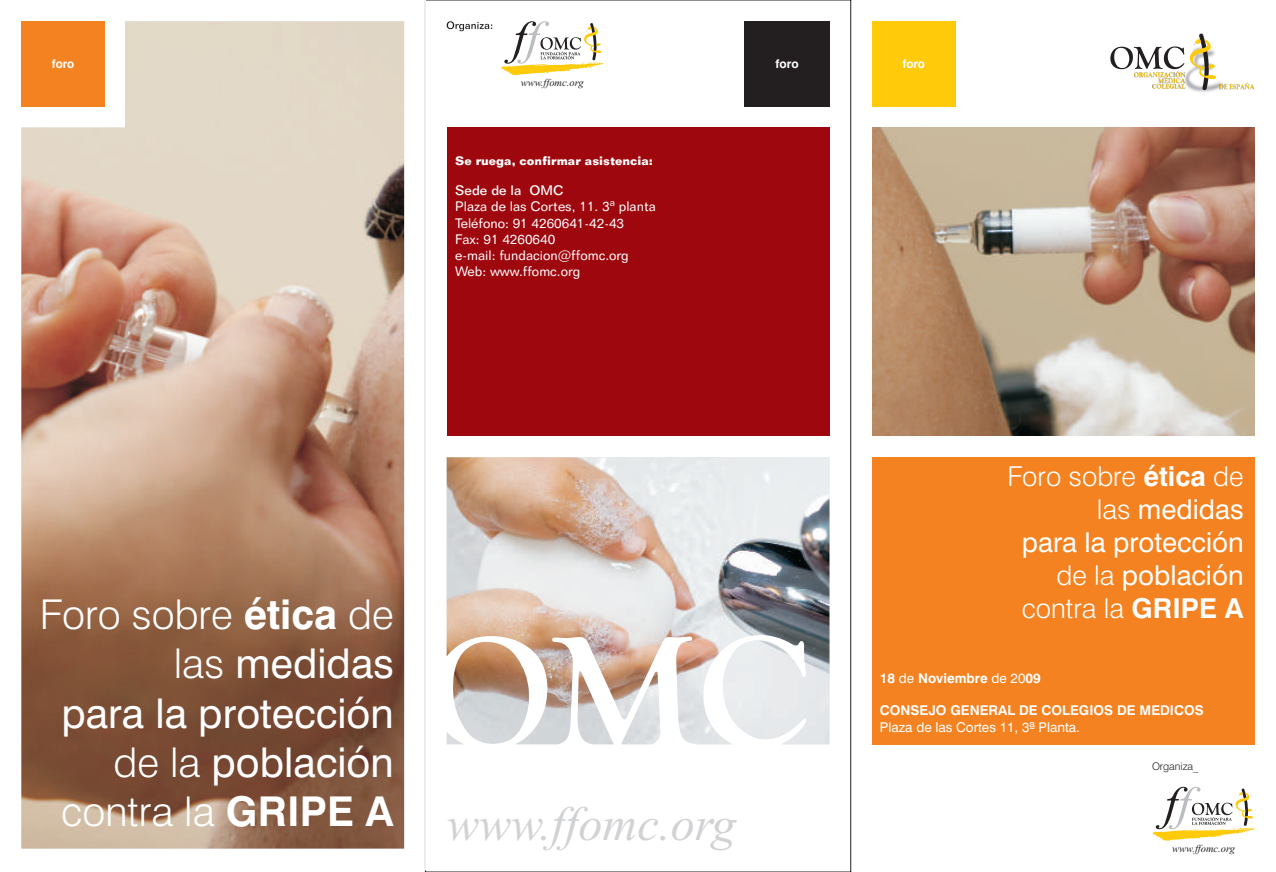
<style>
.page{position:relative;width:1276px;height:872px;background:#fff}
.page>*{position:absolute;margin:0;border:0;box-sizing:border-box;transform-origin:0 0}
.t1{font:italic 48.15px "Times New Roman";color:#d1d2d4}
.t2{font:41.1px/49.2px "Swiss 721 BT";color:#fff;text-align:right}
.t3{font:300 41.1px "Swiss 721 BT";color:#fff}
.t4{font:27.45px/32.8px "Swiss 721 BT";color:#fff;text-align:right}
.t5{font:300 27.45px "Swiss 721 BT";color:#fff}
.t6{font:13.5px/16.2px "Folio BT";color:#fff}
.t7{font:700 13.5px "Swiss 721 BT";color:#fff}
.t8{font:13.5px "Swiss 721 BT";color:#fff}
.t9{font:500 13.5px "Folio BT";color:#fff}
.t10{font:700 12px "Folio BT";color:#fff}
.t11{font:700 12px "Swiss 721 BT";color:#fff}
.t12{font:italic 10.5px "Times New Roman";color:#231f20}
.t13{font:300 10.5px "Swiss 721 BT";color:#231f20}
.s1{font-weight:300}
.s2{font-weight:700}
.s3{font-weight:400}
</style>
<div class="page">
<img style="left:872px;top:128px;width:382px;height:308px">
<div style="left:447px;top:128px;width:382px;height:308px;background:#9d070d"></div>
<div style="left:872px;top:457px;width:382px;height:287px;background:#f58220"></div>
<img style="left:447px;top:457px;width:382px;height:287px">
<img style="left:1195px;top:91px;width:17px;height:1px">
<svg style="left:1110px;top:33px;width:144px;height:58px"></svg>
<svg style="left:447px;top:21px;width:45px;height:10px"></svg>
<svg style="left:501px;top:21px;width:102px;height:54px"></svg>
<img style="left:21px;top:21px;width:383px;height:827px">
<svg style="left:1152px;top:786px;width:102px;height:54px"></svg>
<div style="left:872px;top:21px;width:83px;height:85px;background:#feca0a"></div>
<div style="left:744px;top:21px;width:85px;height:85px;background:#231f20"></div>
<div style="left:21px;top:21px;width:84px;height:85px;background:#f58220"></div>
<p class="t11" style="left:52px;top:59px;width:24px">foro</p>
<p class="t11" style="left:775px;top:59px;width:25px">foro</p>
<p class="t11" style="left:902px;top:59px;width:24px">foro</p>
<p class="t12" style="left:521px;top:79px;width:64px">www.ffomc.org</p>
<p class="t10" style="left:455px;top:156px;width:199px">Se ruega, confirmar asistencia:</p>
<p class="t9" style="left:455px;top:185px;width:110px">Sede de la OMC</p>
<p class="t6" style="left:455px;top:200px;width:202px">Plaza de las Cortes, 11. 3ª planta<br>Teléfono: 91 4260641-42-43<br>Fax: 91 4260640<br>e-mail: fundacion@ffomc.org<br>Web: www.ffomc.org</p>
<h3 class="t4" style="left:1007px;top:463px;width:238px"><span class="s1">Foro sobre</span> <span class="s2">ética</span> <span class="s1">de las</span> medidas<br>para la protección <span class="s1">de la</span> población</h3>
<h2 class="t3" style="left:40px;top:598px;width:355px">Foro sobre <span class="s2">ética</span> de</h2>
<h3 class="t5" style="left:1021px;top:597px;width:223px">contra la <span class="s2">GRIPE A</span></h3>
<h2 class="t2" style="left:61px;top:643px;width:334px"><span class="s1">las</span> medidas<br>para la protección <span class="s1">de la</span> población <span class="s1">contra la</span> <span class="s2">GRIPE A</span></h2>
<p class="t7" style="left:880px;top:673px;width:162px">18 <span class="s3">de</span> Noviembre <span class="s3">de 20</span>09</p>
<p class="t7" style="left:880px;top:705px;width:325px">CONSEJO GENERAL DE COLEGIOS DE MEDICOS</p>
<p class="t8" style="left:880px;top:721px;width:202px">Plaza de las Cortes 11, 3ª Planta.</p>
<p class="t13" style="left:1152px;top:761px;width:48px">Organiza_</p>
<h1 class="t1" style="left:447px;top:807px;width:291px">www.ffomc.org</h1>
<p class="t12" style="left:1172px;top:844px;width:64px">www.ffomc.org</p>
</div>
